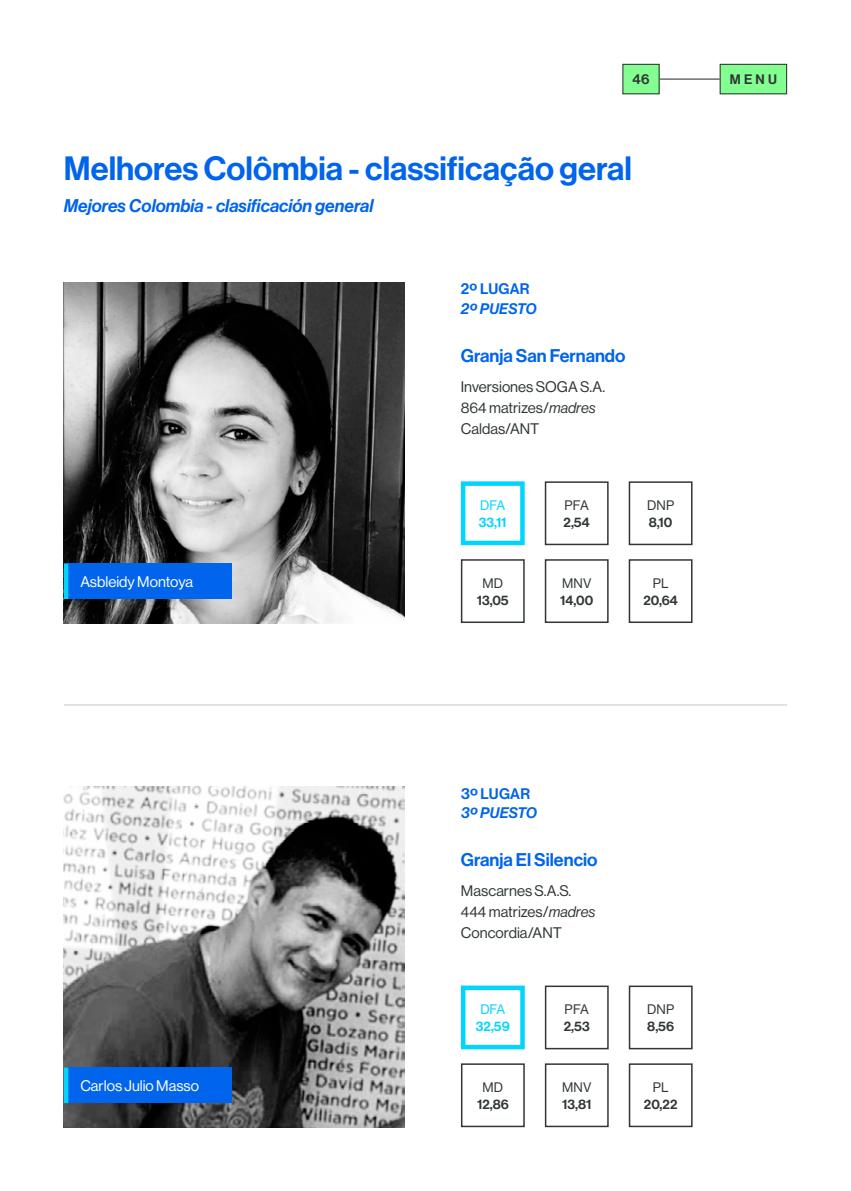
<style>
.page{position:relative;width:851px;height:1191px;background:#fff}
.page>*{position:absolute;margin:0;border:0;box-sizing:border-box;transform-origin:0 0}
.t1{font:33px "N Haas Grotesk DS Std 65 Md";color:#0064ec}
.t2{font:18px "N Haas Grotesk DS Std 66 Md It";color:#0064ec}
.t3{font:18px "N Haas Grotesk DS Std 65 Md";color:#0064ec}
.t4{font:15px/21px "N Haas Grotesk DS Std 55 Rg";color:#303636}
.t5{font:15px "N Haas Grotesk DS Std 55 Rg";color:#fff}
.t6{font:15px "N Haas Grotesk DS Std 66 Md It";letter-spacing:.01em;color:#0064ec}
.t7{font:15px "N Haas Grotesk DS Std 65 Md";letter-spacing:.015em;color:#0064ec}
.t8{font:13.5px "N Haas Grotesk DS Std 65 Md";letter-spacing:.24em;color:#303636}
.t9{font:13.5px "N Haas Grotesk DS Std 55 Rg";letter-spacing:.015em;color:#303636}
.t10{font:13.5px "N Haas Grotesk DS Std 65 Md";color:#00d5ff}
.t11{font:13.5px "N Haas Grotesk DS Std 55 Rg";letter-spacing:-.035em;color:#00d5ff}
.s1{font-family:"N Haas Grotesk DS Std 56 It"}
</style>
<div class="page">
<div style="left:720px;top:64px;width:66px;height:30px;background:#83ff91"></div>
<div style="left:719px;top:64px;width:68px;height:30px;border:1px solid #303636"></div>
<div style="left:622px;top:64px;width:37px;height:30px;background:#83ff91"></div>
<div style="left:622px;top:64px;width:37px;height:30px;border:1px solid #303636"></div>
<hr style="left:659px;top:79px;width:60px;height:1px;background:#303636">
<hr style="left:64px;top:704px;width:723px;height:1px;background:#d7d8d8">
<img style="left:64px;top:283px;width:340px;height:340px">
<img style="left:64px;top:787px;width:340px;height:340px">
<div style="left:68px;top:563px;width:164px;height:36px;background:#0064ec"></div>
<hr style="left:64px;top:563px;width:4px;height:36px;background:#00d5ff">
<div style="left:68px;top:1067px;width:164px;height:36px;background:#0064ec"></div>
<hr style="left:64px;top:1067px;width:4px;height:36px;background:#00d5ff">
<svg style="left:460px;top:481px;width:65px;height:65px"></svg>
<svg style="left:544px;top:481px;width:65px;height:65px"></svg>
<svg style="left:628px;top:481px;width:65px;height:65px"></svg>
<svg style="left:460px;top:559px;width:65px;height:64px"></svg>
<svg style="left:544px;top:559px;width:65px;height:64px"></svg>
<svg style="left:628px;top:559px;width:65px;height:64px"></svg>
<svg style="left:461px;top:985px;width:64px;height:65px"></svg>
<svg style="left:544px;top:985px;width:65px;height:65px"></svg>
<svg style="left:628px;top:985px;width:65px;height:65px"></svg>
<svg style="left:461px;top:1063px;width:64px;height:65px"></svg>
<svg style="left:544px;top:1063px;width:65px;height:65px"></svg>
<svg style="left:628px;top:1063px;width:65px;height:65px"></svg>
<p class="t8" style="left:632px;top:72px;width:18px">46</p>
<p class="t8" style="left:729px;top:72px;width:49px">MENU</p>
<h1 class="t1" style="left:64px;top:149px;width:569px">Melhores Colômbia - classificação geral</h1>
<p class="t2" style="left:64px;top:196px;width:311px">Mejores Colombia - clasificación general</p>
<p class="t7" style="left:461px;top:280px;width:70px">2º LUGAR</p>
<p class="t6" style="left:461px;top:300px;width:77px">2º PUESTO</p>
<p class="t5" style="left:80px;top:573px;width:114px">Asbleidy Montoya</p>
<p class="t5" style="left:80px;top:1077px;width:120px">Carlos Julio Masso</p>
<p class="t3" style="left:461px;top:345px;width:166px">Granja San Fernando</p>
<p class="t4" style="left:461px;top:376px;width:146px">Inversiones SOGA S.A.<br>864 matrizes/<span class="s1">madres<br></span>Caldas/ANT</p>
<p class="t11" style="left:480px;top:498px;width:26px">DFA</p>
<p class="t10" style="left:479px;top:514px;width:29px">33,11</p>
<p class="t9" style="left:482px;top:576px;width:22px">MD</p>
<p class="t8" style="left:476px;top:592px;width:33px">13,05</p>
<p class="t9" style="left:564px;top:498px;width:26px">PFA</p>
<p class="t8" style="left:563px;top:514px;width:28px">2,54</p>
<p class="t9" style="left:562px;top:576px;width:31px">MNV</p>
<p class="t8" style="left:560px;top:592px;width:35px">14,00</p>
<p class="t9" style="left:647px;top:498px;width:29px">DNP</p>
<p class="t8" style="left:648px;top:514px;width:25px">8,10</p>
<p class="t9" style="left:652px;top:576px;width:17px">PL</p>
<p class="t8" style="left:643px;top:592px;width:36px">20,64</p>
<p class="t7" style="left:461px;top:784px;width:71px">3º LUGAR</p>
<p class="t6" style="left:461px;top:804px;width:77px">3º PUESTO</p>
<p class="t3" style="left:461px;top:849px;width:138px">Granja El Silencio</p>
<p class="t4" style="left:461px;top:880px;width:136px">Mascarnes S.A.S.<br>444 matrizes/<span class="s1">madres<br></span>Concordia/ANT</p>
<p class="t11" style="left:480px;top:1002px;width:26px">DFA</p>
<p class="t10" style="left:476px;top:1018px;width:35px">32,59</p>
<p class="t9" style="left:482px;top:1079px;width:22px">MD</p>
<p class="t8" style="left:477px;top:1096px;width:33px">12,86</p>
<p class="t9" style="left:564px;top:1002px;width:26px">PFA</p>
<p class="t8" style="left:563px;top:1018px;width:27px">2,53</p>
<p class="t9" style="left:562px;top:1079px;width:31px">MNV</p>
<p class="t8" style="left:562px;top:1096px;width:31px">13,81</p>
<p class="t9" style="left:647px;top:1002px;width:29px">DNP</p>
<p class="t8" style="left:647px;top:1018px;width:28px">8,56</p>
<p class="t9" style="left:652px;top:1079px;width:17px">PL</p>
<p class="t8" style="left:644px;top:1096px;width:35px">20,22</p>
</div>
